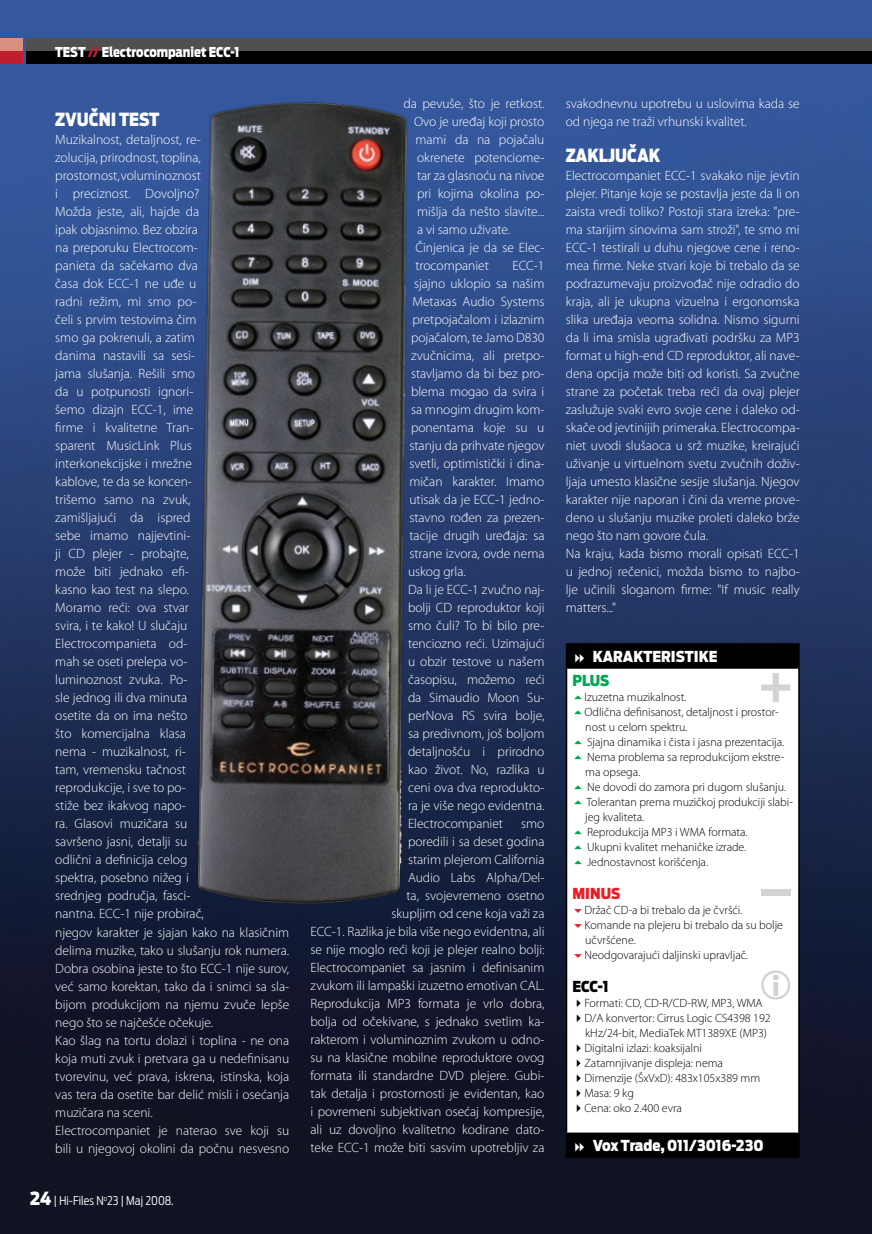
<style>
.page{position:relative;width:872px;height:1234px;background:#fff}
.page>*{position:absolute;margin:0;border:0;box-sizing:border-box;transform-origin:0 0}
.t1{font:900 18px "Antenna Cond";letter-spacing:-.005em;color:#fff;scale:.95 1}
.t2{font:900 15px "Antenna Cond";color:#fff}
.t3{font:900 15px "Antenna Cond";color:#ed1c24}
.t4{font:900 15px "Antenna Cond";color:#000}
.t5{font:900 15px "Antenna Cond";color:#00a651}
.t6{font:300 13.5px/18px "Myriad Pro";letter-spacing:-.005em;color:#fff}
.t7{font:900 13.5px "Antenna Cond";letter-spacing:-.005em;color:#fff;scale:.95 1}
.t8{font:300 12px/15px "Myriad Pro";letter-spacing:-.005em;color:#000}
.t9{font:300 12px "Antenna Cond";color:#fff}
.s1{color:#be1e2d}
.s2{font-weight:900;font-size:18px}
</style>
<div class="page">
<img style="left:0;top:0;width:872px;height:1233px">
<div style="left:567px;top:644px;width:231px;height:512px;background:#000"></div>
<div style="left:566px;top:667px;width:233px;height:465px;background:#fff"></div>
<hr style="left:566px;top:643px;width:233px;height:1px;background:#000">
<svg style="left:566px;top:644px;width:1px;height:23px"></svg>
<svg style="left:798px;top:644px;width:1px;height:23px"></svg>
<hr style="left:566px;top:667px;width:233px;height:1px;background:#000">
<hr style="left:566px;top:668px;width:1px;height:464px;background:#000">
<hr style="left:798px;top:668px;width:1px;height:464px;background:#000">
<hr style="left:566px;top:1132px;width:233px;height:1px;background:#000">
<svg style="left:566px;top:1133px;width:1px;height:23px"></svg>
<svg style="left:798px;top:1133px;width:1px;height:23px"></svg>
<hr style="left:566px;top:1156px;width:233px;height:1px;background:#000">
<svg style="left:761px;top:970px;width:29px;height:29px"></svg>
<svg style="left:761px;top:673px;width:29px;height:29px"></svg>
<div style="left:761px;top:889px;width:29px;height:6px;background:#d1d3d4"></div>
<div style="left:27px;top:39px;width:845px;height:25px;background:#010101"></div>
<div style="left:27px;top:39px;width:845px;height:12px;background:#52504f"></div>
<div style="left:0;top:39px;width:23px;height:25px;background:#be1e2d"></div>
<div style="left:0;top:39px;width:23px;height:12px;background:#db907f"></div>
<img style="left:173px;top:79px;width:252px;height:845px">
<svg style="left:575px;top:653px;width:9px;height:9px"></svg>
<svg style="left:575px;top:1142px;width:9px;height:9px"></svg>
<p class="t7" style="left:55px;top:43px;width:195px">TEST <span class="s1">//</span> Electrocompaniet ECC-1</p>
<h1 class="t1" style="left:55px;top:108px;width:111px">ZVUČNI TEST</h1>
<p class="t6" style="left:55px;top:131px;width:235px">Muzikalnost, detaljnost, re-<br>zolucija, prirodnost, toplina,<br>prostornost, voluminoznost<br>i preciznost. Dovoljno?<br>Možda jeste, ali, hajde da<br>ipak objasnimo. Bez obzira<br>na preporuku Electrocom-<br>panieta da sačekamo dva<br>časa dok ECC-1 ne uđe u<br>radni režim, mi smo po-<br>čeli s prvim testovima čim<br>smo ga pokrenuli, a zatim<br>danima nastavili sa sesi-<br>jama slušanja. Rešili smo<br>da u potpunosti ignori-<br>šemo dizajn ECC-1, ime<br>firme i kvalitetne Tran-<br>sparent MusicLink Plus<br>interkonekcijske i mrežne<br>kablove, te da se koncen-<br>trišemo samo na zvuk,<br>zamišljajući da ispred<br>sebe imamo najjevtini-<br>ji CD plejer - probajte,<br>može biti jednako efi-<br>kasno kao test na slepo.<br>Moramo reći: ova stvar<br>svira, i te kako! U slučaju<br>Electrocompanieta od-<br>mah se oseti prelepa vo-<br>luminoznost zvuka. Po-<br>sle jednog ili dva minuta<br>osetite da on ima nešto<br>što komercijalna klasa<br>nema - muzikalnost, ri-<br>tam, vremensku tačnost<br>reprodukcije, i sve to po-<br>stiže bez ikakvog napo-<br>ra. Glasovi muzičara su<br>savršeno jasni, detalji su<br>odlični a definicija celog<br>spektra, posebno nižeg i<br>srednjeg područja, fasci-<br>nantna. ECC-1 nije probirač,<br>njegov karakter je sjajan kako na klasičnim delima muzike, tako u slušanju rok numera.<br>Dobra osobina jeste to što ECC-1 nije surov, već samo korektan, tako da i snimci sa sla&shy;bijom produkcijom na njemu zvuče lepše nego što se najčešće očekuje.<br>Kao šlag na tortu dolazi i toplina - ne ona koja muti zvuk i pretvara ga u nedefinisanu tvorevinu, već prava, iskrena, istinska, koja vas tera da osetite bar delić misli i osećanja muzičara na sceni.<br>Electrocompaniet je naterao sve koji su bili u njegovoj okolini da počnu nesvesno</p>
<p class="t9" style="left:30px;top:1193px;width:145px"><span class="s2">24</span> | Hi-Files N<sup>o</sup>23 | Maj 2008.</p>
<p class="t6" style="left:414px;top:94px;width:132px;text-indent:-11px">da pevuše, što je retkost.<br>Ovo je uređaj koji prosto mami da na pojačalu okrenete potenciome&shy;tar za glasnoću na nivoe pri kojima okolina po&shy;mišlja da nešto slavite... a vi samo uživate.<br>Činjenica je da se Elec&shy;trocompaniet</p>
<p class="t6" style="left:512px;top:256px;width:33px">ECC-1</p>
<p class="t6" style="left:414px;top:274px;width:132px">sjajno uklopio sa našim</p>
<p class="t6" style="left:412px;top:292px;width:133px">Metaxas Audio Systems</p>
<p class="t6" style="left:412px;top:310px;width:133px">pretpojačalom i izlaznim</p>
<p class="t6" style="left:411px;top:328px;width:135px">pojačalom, te Jamo D830</p>
<p class="t6" style="left:411px;top:346px;width:135px">zvučnicima, ali pretpo-</p>
<p class="t6" style="left:411px;top:364px;width:135px">stavljamo da bi bez pro-</p>
<p class="t6" style="left:411px;top:382px;width:135px">blema mogao da svira i</p>
<p class="t6" style="left:411px;top:400px;width:135px">sa mnogim drugim kom-</p>
<p class="t6" style="left:411px;top:418px;width:135px">ponentama koje su u</p>
<p class="t6" style="left:409px;top:436px;width:136px">stanju da prihvate njegov</p>
<p class="t6" style="left:409px;top:454px;width:136px">svetli, optimistički i dina-</p>
<p class="t6" style="left:409px;top:472px;width:136px">mičan karakter. Imamo</p>
<p class="t6" style="left:409px;top:490px;width:136px">utisak da je ECC-1 jedno-</p>
<p class="t6" style="left:409px;top:508px;width:136px">stavno rođen za prezen-</p>
<p class="t6" style="left:409px;top:526px;width:136px">tacije drugih uređaja: sa</p>
<p class="t6" style="left:409px;top:544px;width:136px">strane izvora, ovde nema</p>
<p class="t6" style="left:408px;top:562px;width:59px">uskog grla.</p>
<p class="t6" style="left:408px;top:580px;width:138px">Da li je ECC-1 zvučno naj-</p>
<p class="t6" style="left:408px;top:598px;width:138px">bolji CD reproduktor koji</p>
<p class="t6" style="left:408px;top:616px;width:138px">smo čuli? To bi bilo pre-</p>
<p class="t6" style="left:408px;top:634px;width:138px">tenciozno reći. Uzimajući</p>
<p class="t6" style="left:408px;top:652px;width:138px">u obzir testove u našem</p>
<p class="t6" style="left:408px;top:670px;width:138px">časopisu, možemo reći</p>
<p class="t6" style="left:408px;top:688px;width:138px">da Simaudio Moon Su-</p>
<p class="t6" style="left:408px;top:706px;width:138px">perNova RS svira bolje,</p>
<p class="t6" style="left:408px;top:724px;width:138px">sa predivnom, još boljom</p>
<p class="t6" style="left:408px;top:742px;width:138px">detaljnošću i prirodno</p>
<p class="t6" style="left:408px;top:760px;width:138px">kao život. No, razlika u</p>
<p class="t6" style="left:408px;top:778px;width:138px">ceni ova dva reprodukto-</p>
<p class="t6" style="left:408px;top:796px;width:138px">ra je više nego evidentna.</p>
<p class="t6" style="left:408px;top:814px;width:97px">Electrocompaniet</p>
<p class="t6" style="left:310px;top:814px;width:235px;text-align:right">smo<br>poredili i sa deset godina<br>starim plejerom California<br>Audio Labs Alpha/Del-<br>ta, svojevremeno osetno<br>skupljim od cene koja važi za<br>ECC-1. Razlika je bila više nego evidentna, ali se nije moglo reći koji je plejer realno bolji:<br>Electrocompaniet sa jasnim i definisanim zvukom ili lampaški izuzetno emotivan CAL.<br>Reprodukcija MP3 formata je vrlo dobra, bolja od očekivane, s jednako svetlim ka&shy;rakterom i voluminoznim zvukom u odno&shy;su na klasične mobilne reproduktore ovog formata ili standardne DVD plejere. Gubi&shy;tak detalja i prostornosti je evidentan, kao i povremeni subjektivan osećaj kompresije, ali uz dovoljno kvalitetno kodirane dato&shy;teke ECC-1 može biti sasvim upotrebljiv za</p>
<p class="t6" style="left:566px;top:94px;width:235px">svakodnevnu upotrebu u uslovima kada se od njega ne traži vrhunski kvalitet.</p>
<h1 class="t1" style="left:566px;top:144px;width:101px">ZAKLJUČAK</h1>
<p class="t6" style="left:566px;top:167px;width:235px">Electrocompaniet ECC-1 svakako nije jevtin plejer. Pitanje koje se postavlja jeste da li on zaista vredi toliko? Postoji stara izreka: "pre&shy;ma starijim sinovima sam stroži", te smo mi ECC-1 testirali u duhu njegove cene i reno&shy;mea firme. Neke stvari koje bi trebalo da se podrazumevaju proizvođač nije odradio do kraja, ali je ukupna vizuelna i ergonomska slika uređaja veoma solidna. Nismo sigurni da li ima smisla ugrađivati podršku za MP3 format u high-end CD reproduktor, ali nave&shy;dena opcija može biti od koristi. Sa zvučne strane za početak treba reći da ovaj plejer zaslužuje svaki evro svoje cene i daleko od&shy;skače od jevtinijih primeraka. Electrocompa&shy;niet uvodi slušaoca u srž muzike, kreirajući uživanje u virtuelnom svetu zvučnih doživ&shy;ljaja umesto klasične sesije slušanja. Njegov karakter nije naporan i čini da vreme prove&shy;deno u slušanju muzike proleti daleko brže nego što nam govore čula.<br>Na kraju, kada bismo morali opisati ECC-1 u jednoj rečenici, možda bismo to najbo&shy;lje učinili sloganom firme: "If music really matters..."</p>
<p class="t2" style="left:593px;top:647px;width:126px">KARAKTERISTIKE</p>
<p class="t5" style="left:572px;top:671px;width:38px">PLUS</p>
<p class="t8" style="left:584px;top:689px;width:210px">Izuzetna muzikalnost.<br>Odlična definisanost, detaljnost i prostor&shy;nost u celom spektru.<br>Sjajna dinamika i čista i jasna prezentacija.<br>Nema problema sa reprodukcijom ekstre&shy;ma opsega.<br>Ne dovodi do zamora pri dugom slušanju.<br>Tolerantan prema muzičkoj produkciji slabi&shy;jeg kvaliteta.<br>Reprodukcija MP3 i WMA formata.<br>Ukupni kvalitet mehaničke izrade.<br>Jednostavnost korišćenja.</p>
<p class="t3" style="left:572px;top:884px;width:49px">MINUS</p>
<p class="t8" style="left:584px;top:902px;width:200px">Držač CD-a bi trebalo da je čvršći.<br>Komande na plejeru bi trebalo da su bolje učvršćene.<br>Neodgovarajući daljinski upravljač.</p>
<p class="t4" style="left:572px;top:977px;width:38px">ECC-1</p>
<p class="t8" style="left:572px;top:995px;width:192px">✔Formati: CD, CD-R/CD-RW, MP3, WMA</p>
<p class="t8" style="left:585px;top:1010px;width:187px;text-indent:-13px">✔D/A konvertor: Cirrus Logic CS4398 192 kHz/24-bit, MediaTek MT1389XE (MP3)</p>
<p class="t8" style="left:572px;top:1040px;width:131px">✔Digitalni izlazi: koaksijalni</p>
<p class="t8" style="left:572px;top:1055px;width:152px">✔Zatamnjivanje displeja: nema</p>
<p class="t8" style="left:572px;top:1070px;width:189px">✔Dimenzije (ŠxVxD): 483x105x389 mm</p>
<p class="t8" style="left:572px;top:1085px;width:63px">✔Masa: 9 kg</p>
<p class="t8" style="left:572px;top:1100px;width:111px">✔Cena: oko 2.400 evra</p>
<p class="t2" style="left:593px;top:1136px;width:172px">Vox Trade, 011/3016-230</p>
</div>
